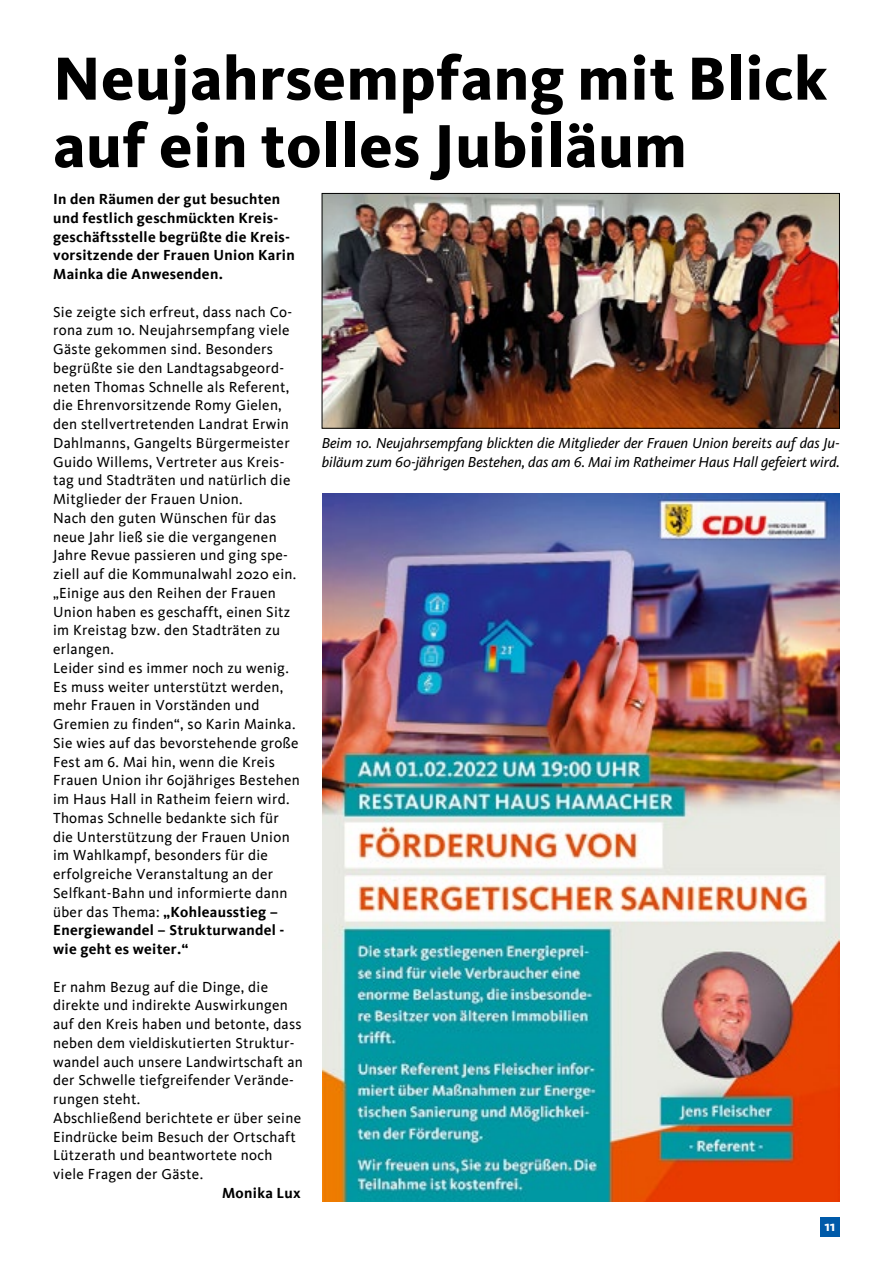
<style>
.page{position:relative;width:893px;height:1263px;background:#fff}
.page>*{position:absolute;margin:0;border:0;box-sizing:border-box;transform-origin:0 0}
.t1{font:800 63px/67.5px "Kievit";letter-spacing:.01em;color:#000}
.t2{font:15px/18.8px "Kievit";letter-spacing:.02em;color:#000}
.t3{font:700 15px/18.8px "Kievit";letter-spacing:.02em;color:#000}
.t4{font:italic 15px/18.8px "Kievit OT";color:#000}
.t5{font:700 15px "Kievit";color:#fff}
.s1{font-weight:700}
</style>
<div class="page">
<div style="left:820px;top:1217px;width:20px;height:20px;background:#005aa9"></div>
<img style="left:324px;top:195px;width:514px;height:232px">
<div style="left:322px;top:193px;width:518px;height:236px;border:1px solid #000"></div>
<img style="left:322px;top:494px;width:518px;height:707px">
<h1 class="t1" style="left:53px;top:44px;width:776px">Neujahrsempfang mit Blick auf ein tolles Jubiläum</h1>
<p class="t3" style="left:53px;top:190px;width:243px">I n den Räumen der gut besuchten und festlich geschmückten Kreis&shy;geschäftsstelle begrüßte die Kreis&shy;vorsitzende der Frauen U nion Karin<br>Mainka die Anwesenden.</p>
<p class="t2" style="left:53px;top:302px;width:248px">Sie zeigte sich erfreut, dass nach Co&shy;rona zum 10. Neujahrsempfang viele Gäste gekommen sind. Besonders begrüßte sie den Landtagsabgeord&shy;neten Thomas Schnelle als Referent, die Ehrenvorsitzende Romy Gielen, den stellvertretenden Landrat Erwin Dahlmanns, Gangelts Bürgermeister Guido Willems, Vertreter aus Kreis&shy;tag und Stadträten und natürlich die Mitglieder der Frauen Union.<br>Nach den guten Wünschen für das neue Jahr ließ sie die vergangenen Jahre Revue passieren und ging spe&shy;ziell auf die Kommunalwahl 2020 ein. „Einige aus den Reihen der Frauen Union haben es geschafft, einen Sitz im Kreistag bzw. den Stadträten zu erlangen.<br>Leider sind es immer noch zu wenig.<br>Es muss weiter unterstützt werden, mehr Frauen in Vorständen und Gremien zu finden“, so Karin Mainka.<br>Sie wies auf das bevorstehende große Fest am 6. Mai hin, wenn die Kreis Frauen Union ihr 60jähriges Bestehen im Haus Hall in Ratheim feiern wird.<br>Thomas Schnelle bedankte sich für die Unterstützung der Frauen Union im Wahlkampf, besonders für die erfolgreiche Veranstaltung an der Selfkant-Bahn und informierte dann über das Thema: <span class="s1">„Kohleausstieg – Energiewandel – Strukturwandel - wie geht es weiter.“</span></p>
<p class="t2" style="left:53px;top:977px;width:251px">Er nahm Bezug auf die Dinge, die direkte und indirekte Auswirkungen auf den Kreis haben und betonte, dass neben dem vieldiskutierten Struktur&shy;wandel auch unsere Landwirtschaft an der Schwelle tiefgreifender Verände&shy;rungen steht.<br>Abschließend berichtete er über seine Eindrücke beim Besuch der Ortschaft Lützerath und beantwortete noch viele Fragen der Gäste.</p>
<p class="t3" style="left:222px;top:1183px;width:80px">Monika Lux</p>
<p class="t4" style="left:322px;top:433px;width:520px">Beim 10. Neujahrsempfang blickten die Mitglieder der Frauen Union bereits auf das Ju&shy;biläum zum 60-jährigen Bestehen, das am 6. Mai im Ratheimer Haus Hall gefeiert wird.</p>
<p class="t5" style="left:824px;top:1217px;width:13px">11</p>
</div>
